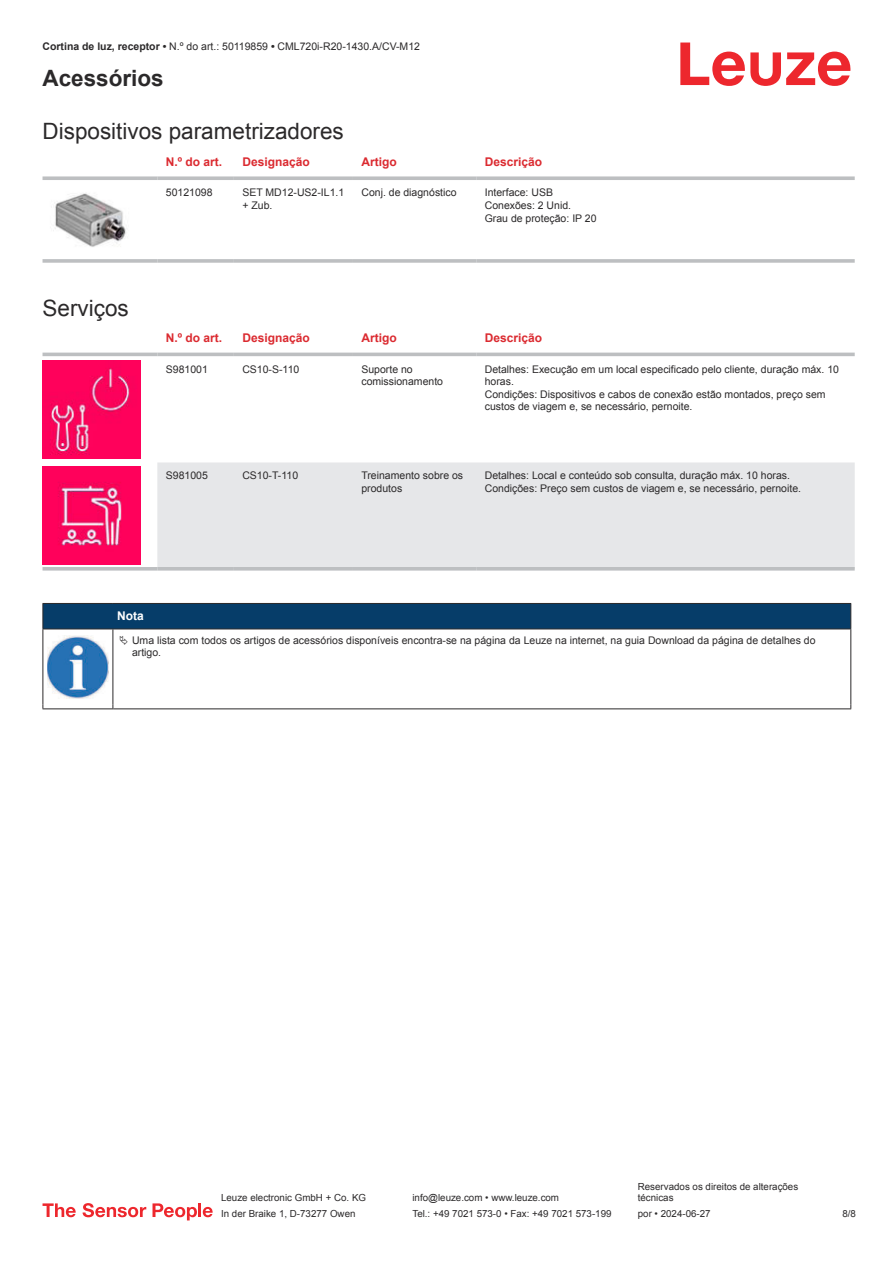
<style>
.page{position:relative;width:893px;height:1263px;background:#fff}
.page>*{position:absolute;margin:0;border:0;box-sizing:border-box;transform-origin:0 0}
.t1{font:22.5px "Arial";color:#2b292a}
.t2{font:700 22.5px "Arial";color:#2b292a}
.t3{font:700 12px "Arial";color:#db2a30}
.t4{font:700 12px "Arial";color:#fff}
.t5{font:10.5px/12.6px "Arial";color:#2b292a}
.t6{font:9.75px/11.7px "Arial";color:#2b292a}
.s1{font-weight:700}
</style>
<div class="page">
<svg style="left:680px;top:43px;width:170px;height:43px"></svg>
<svg style="left:43px;top:176px;width:114px;height:4px"></svg>
<svg style="left:157px;top:176px;width:77px;height:4px"></svg>
<svg style="left:234px;top:176px;width:119px;height:4px"></svg>
<svg style="left:353px;top:176px;width:123px;height:4px"></svg>
<svg style="left:476px;top:176px;width:379px;height:4px;background:#c4c6c8"></svg>
<svg style="left:43px;top:259px;width:114px;height:4px"></svg>
<hr style="left:157px;top:259px;width:77px;height:4px;background:#c5c7c9">
<svg style="left:234px;top:259px;width:119px;height:4px"></svg>
<svg style="left:353px;top:259px;width:123px;height:4px"></svg>
<hr style="left:476px;top:259px;width:379px;height:4px;background:#c5c7c9">
<img style="left:53px;top:193px;width:73px;height:54px">
<svg style="left:43px;top:352px;width:812px;height:213px"></svg>
<div style="left:157px;top:462px;width:698px;height:105px;background:#e6e7e9"></div>
<hr style="left:43px;top:353px;width:114px;height:3px;background:#bdbfc1">
<hr style="left:157px;top:353px;width:77px;height:3px;background:#bdbfc1">
<hr style="left:234px;top:353px;width:119px;height:3px;background:#bdbfc1">
<hr style="left:353px;top:353px;width:123px;height:3px;background:#bdbfc1">
<hr style="left:476px;top:353px;width:379px;height:3px;background:#bdbfc1">
<svg style="left:43px;top:567px;width:114px;height:4px"></svg>
<svg style="left:157px;top:567px;width:77px;height:4px"></svg>
<svg style="left:234px;top:567px;width:119px;height:4px"></svg>
<svg style="left:353px;top:567px;width:123px;height:4px"></svg>
<svg style="left:476px;top:567px;width:379px;height:4px;background:#c3c5c7"></svg>
<img style="left:43px;top:360px;width:97px;height:98px">
<img style="left:43px;top:467px;width:97px;height:97px">
<hr style="left:43px;top:629px;width:70px;height:1px;background:#2b292a">
<svg style="left:43px;top:603px;width:808px;height:26px;background:#083c65"></svg>
<hr style="left:113px;top:629px;width:738px;height:1px;background:#2b292a">
<hr style="left:43px;top:629px;width:1px;height:75px;background:#2b292a">
<hr style="left:113px;top:629px;width:1px;height:75px;background:#2b292a">
<hr style="left:850px;top:629px;width:1px;height:75px;background:#2b292a">
<hr style="left:43px;top:708px;width:70px;height:1px;background:#2b292a">
<hr style="left:113px;top:708px;width:738px;height:1px;background:#2b292a">
<img style="left:47px;top:635px;width:61px;height:63px">
<svg style="left:43px;top:1203px;width:33px;height:14px"></svg>
<svg style="left:83px;top:1203px;width:63px;height:14px"></svg>
<svg style="left:153px;top:1203px;width:44px;height:17px"></svg>
<hr style="left:198px;top:1203px;width:3px;height:14px;background:#ed272d">
<svg style="left:203px;top:1207px;width:10px;height:10px"></svg>
<p class="t5" style="left:43px;top:41px;width:379px"><span class="s1">Cortina de luz, receptor •</span> N.º do art.: 50119859 <span class="s1">•</span> CML720i-R20-1430.A/CV-M12</p>
<h1 class="t2" style="left:43px;top:70px;width:123px">Acessórios</h1>
<h1 class="t1" style="left:43px;top:123px;width:303px">Dispositivos parametrizadores</h1>
<p class="t3" style="left:166px;top:157px;width:58px">N.º do art.</p>
<p class="t3" style="left:242px;top:157px;width:69px">Designação</p>
<p class="t3" style="left:361px;top:157px;width:37px">Artigo</p>
<p class="t3" style="left:485px;top:157px;width:59px">Descrição</p>
<p class="t5" style="left:166px;top:187px;width:48px">50121098</p>
<p class="t5" style="left:242px;top:187px;width:103px">SET MD12-US2-IL1.1 + Zub.</p>
<p class="t5" style="left:361px;top:187px;width:97px">Conj. de diagnóstico</p>
<p class="t5" style="left:485px;top:187px;width:113px">Interface: USB<br>Conexões: 2 Unid.<br>Grau de proteção: IP 20</p>
<h1 class="t1" style="left:43px;top:299px;width:88px">Serviços</h1>
<p class="t3" style="left:166px;top:333px;width:58px">N.º do art.</p>
<p class="t3" style="left:242px;top:333px;width:69px">Designação</p>
<p class="t3" style="left:361px;top:333px;width:37px">Artigo</p>
<p class="t3" style="left:485px;top:333px;width:59px">Descrição</p>
<p class="t5" style="left:166px;top:364px;width:44px">S981001</p>
<p class="t5" style="left:242px;top:364px;width:58px">CS10-S-110</p>
<p class="t5" style="left:361px;top:364px;width:83px">Suporte no comissionamento</p>
<p class="t5" style="left:485px;top:364px;width:356px">Detalhes: Execução em um local especificado pelo cliente, duração máx. 10 horas.<br>Condições: Dispositivos e cabos de conexão estão montados, preço sem custos de viagem e, se necessário, pernoite.</p>
<p class="t5" style="left:166px;top:470px;width:44px">S981005</p>
<p class="t5" style="left:242px;top:470px;width:57px">CS10-T-110</p>
<p class="t5" style="left:361px;top:470px;width:103px">Treinamento sobre os produtos</p>
<p class="t5" style="left:485px;top:470px;width:318px">Detalhes: Local e conteúdo sob consulta, duração máx. 10 horas.<br>Condições: Preço sem custos de viagem e, se necessário, pernoite.</p>
<p class="t4" style="left:117px;top:612px;width:28px">Nota</p>
<p class="t5" style="left:132px;top:635px;width:685px">Uma lista com todos os artigos de acessórios disponíveis encontra-se na página da Leuze na internet, na guia Download da página de detalhes do artigo.</p>
<p class="t6" style="left:221px;top:1193px;width:146px">Leuze electronic GmbH + Co. KG</p>
<p class="t6" style="left:412px;top:1193px;width:148px">info@leuze.com • www.leuze.com</p>
<p class="t6" style="left:638px;top:1181px;width:162px">Reservados os direitos de alterações técnicas</p>
<p class="t6" style="left:221px;top:1209px;width:136px">In der Braike 1, D-73277 Owen</p>
<p class="t6" style="left:412px;top:1209px;width:201px">Tel.: +49 7021 573-0 • Fax: +49 7021 573-199</p>
<p class="t6" style="left:638px;top:1209px;width:74px">por • 2024-06-27</p>
<p class="t6" style="left:842px;top:1209px;width:15px">8 /8</p>
</div>
